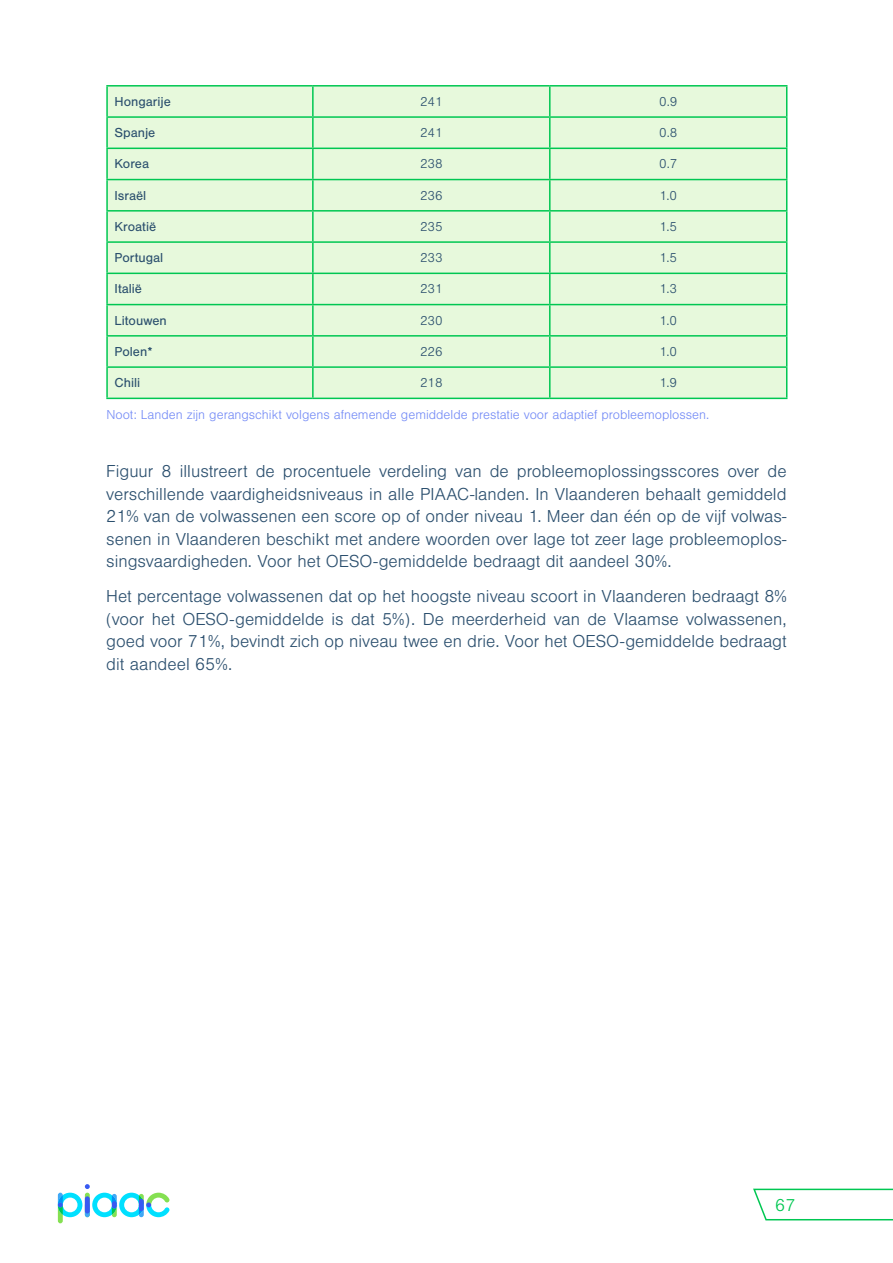
<style>
.page{position:relative;width:893px;height:1263px;background:#fff}
.page>*{position:absolute;margin:0;border:0;box-sizing:border-box;transform-origin:0 0}
.t1{font:300 18px/22.5px "Nimbus San";color:#2b4f6e;text-align:justify}
.t2{font:300 18px "Nimbus San";color:#00c752}
.t3{font:300 13.5px "Nimbus San";color:#748bf6}
.t4{font:13.5px "Nimbus San";color:#2b4f6e}
.t5{font:300 13.5px "Nimbus San";color:#2b4f6e}
</style>
<div class="page">
<svg style="left:58px;top:1184px;width:112px;height:39px"></svg>
<div style="left:139px;top:1199px;width:5px;height:12px;background:#385af2;border-radius:2px"></div>
<svg style="left:753px;top:1188px;width:140px;height:33px"></svg>
<div style="left:108px;top:87px;width:678px;height:311px;background:#e7f9dc"></div>
<hr style="left:106px;top:87px;width:2px;height:29px;background:#00c752">
<hr style="left:312px;top:87px;width:2px;height:29px;background:#00c752">
<hr style="left:549px;top:87px;width:2px;height:29px;background:#00c752">
<svg style="left:786px;top:87px;width:1px;height:29px"></svg>
<hr style="left:106px;top:118px;width:2px;height:30px;background:#00c752">
<hr style="left:312px;top:118px;width:2px;height:30px;background:#00c752">
<hr style="left:549px;top:118px;width:2px;height:30px;background:#00c752">
<hr style="left:786px;top:118px;width:1px;height:30px;background:#00c752">
<hr style="left:106px;top:149px;width:2px;height:30px;background:#00c752">
<hr style="left:312px;top:149px;width:2px;height:30px;background:#00c752">
<hr style="left:549px;top:149px;width:2px;height:30px;background:#00c752">
<hr style="left:786px;top:149px;width:1px;height:30px;background:#00c752">
<hr style="left:106px;top:180px;width:2px;height:30px;background:#00c752">
<hr style="left:312px;top:180px;width:2px;height:30px;background:#00c752">
<hr style="left:549px;top:180px;width:2px;height:30px;background:#00c752">
<hr style="left:786px;top:180px;width:1px;height:30px;background:#00c752">
<hr style="left:106px;top:212px;width:2px;height:29px;background:#00c752">
<hr style="left:312px;top:212px;width:2px;height:29px;background:#00c752">
<hr style="left:549px;top:212px;width:2px;height:29px;background:#00c752">
<svg style="left:786px;top:212px;width:1px;height:29px"></svg>
<hr style="left:106px;top:243px;width:2px;height:30px;background:#00c752">
<hr style="left:312px;top:243px;width:2px;height:30px;background:#00c752">
<hr style="left:549px;top:243px;width:2px;height:30px;background:#00c752">
<hr style="left:786px;top:243px;width:1px;height:30px;background:#00c752">
<hr style="left:106px;top:274px;width:2px;height:30px;background:#00c752">
<hr style="left:312px;top:274px;width:2px;height:30px;background:#00c752">
<hr style="left:549px;top:274px;width:2px;height:30px;background:#00c752">
<hr style="left:786px;top:274px;width:1px;height:30px;background:#00c752">
<hr style="left:106px;top:305px;width:2px;height:30px;background:#00c752">
<hr style="left:312px;top:305px;width:2px;height:30px;background:#00c752">
<hr style="left:549px;top:305px;width:2px;height:30px;background:#00c752">
<hr style="left:786px;top:305px;width:1px;height:30px;background:#00c752">
<hr style="left:106px;top:337px;width:2px;height:29px;background:#00c752">
<hr style="left:312px;top:337px;width:2px;height:29px;background:#00c752">
<hr style="left:549px;top:337px;width:2px;height:29px;background:#00c752">
<svg style="left:786px;top:337px;width:1px;height:29px"></svg>
<hr style="left:106px;top:368px;width:2px;height:30px;background:#00c752">
<hr style="left:312px;top:368px;width:2px;height:30px;background:#00c752">
<hr style="left:549px;top:368px;width:2px;height:30px;background:#00c752">
<hr style="left:786px;top:368px;width:1px;height:30px;background:#00c752">
<hr style="left:106px;top:85px;width:207px;height:2px;background:#00c752">
<hr style="left:313px;top:85px;width:237px;height:2px;background:#00c752">
<hr style="left:550px;top:85px;width:237px;height:2px;background:#00c752">
<hr style="left:106px;top:116px;width:207px;height:2px;background:#00c752">
<hr style="left:313px;top:116px;width:237px;height:2px;background:#00c752">
<hr style="left:550px;top:116px;width:237px;height:2px;background:#00c752">
<hr style="left:106px;top:148px;width:207px;height:1px;background:#00c752">
<hr style="left:313px;top:148px;width:237px;height:1px;background:#00c752">
<hr style="left:550px;top:148px;width:237px;height:1px;background:#00c752">
<hr style="left:106px;top:179px;width:207px;height:1px;background:#00c752">
<hr style="left:313px;top:179px;width:237px;height:1px;background:#00c752">
<hr style="left:550px;top:179px;width:237px;height:1px;background:#00c752">
<hr style="left:106px;top:210px;width:207px;height:2px;background:#00c752">
<hr style="left:313px;top:210px;width:237px;height:2px;background:#00c752">
<hr style="left:550px;top:210px;width:237px;height:2px;background:#00c752">
<hr style="left:106px;top:241px;width:207px;height:2px;background:#00c752">
<hr style="left:313px;top:241px;width:237px;height:2px;background:#00c752">
<hr style="left:550px;top:241px;width:237px;height:2px;background:#00c752">
<hr style="left:106px;top:273px;width:207px;height:1px;background:#00c752">
<hr style="left:313px;top:273px;width:237px;height:1px;background:#00c752">
<hr style="left:550px;top:273px;width:237px;height:1px;background:#00c752">
<hr style="left:106px;top:304px;width:207px;height:1px;background:#00c752">
<hr style="left:313px;top:304px;width:237px;height:1px;background:#00c752">
<hr style="left:550px;top:304px;width:237px;height:1px;background:#00c752">
<hr style="left:106px;top:335px;width:207px;height:2px;background:#00c752">
<hr style="left:313px;top:335px;width:237px;height:2px;background:#00c752">
<hr style="left:550px;top:335px;width:237px;height:2px;background:#00c752">
<hr style="left:106px;top:366px;width:207px;height:2px;background:#00c752">
<hr style="left:313px;top:366px;width:237px;height:2px;background:#00c752">
<hr style="left:550px;top:366px;width:237px;height:2px;background:#00c752">
<hr style="left:106px;top:398px;width:207px;height:1px;background:#00c752">
<hr style="left:313px;top:398px;width:237px;height:1px;background:#00c752">
<hr style="left:550px;top:398px;width:237px;height:1px;background:#00c752">
<p class="t4" style="left:115px;top:94px;width:58px">Hongarije</p>
<p class="t5" style="left:420px;top:94px;width:24px">241</p>
<p class="t5" style="left:659px;top:94px;width:20px">0.9</p>
<p class="t4" style="left:115px;top:125px;width:42px">Spanje</p>
<p class="t5" style="left:420px;top:126px;width:24px">241</p>
<p class="t5" style="left:659px;top:126px;width:20px">0.8</p>
<p class="t4" style="left:115px;top:157px;width:36px">Korea</p>
<p class="t5" style="left:420px;top:157px;width:24px">238</p>
<p class="t5" style="left:659px;top:157px;width:20px">0.7</p>
<p class="t4" style="left:115px;top:188px;width:33px">Israël</p>
<p class="t5" style="left:420px;top:188px;width:24px">236</p>
<p class="t5" style="left:660px;top:188px;width:19px">1.0</p>
<p class="t4" style="left:115px;top:219px;width:43px">Kroatië</p>
<p class="t5" style="left:420px;top:219px;width:24px">235</p>
<p class="t5" style="left:660px;top:219px;width:19px">1.5</p>
<p class="t4" style="left:115px;top:250px;width:50px">Portugal</p>
<p class="t5" style="left:420px;top:251px;width:24px">233</p>
<p class="t5" style="left:660px;top:251px;width:19px">1.5</p>
<p class="t4" style="left:115px;top:282px;width:29px">Italië</p>
<p class="t5" style="left:420px;top:282px;width:24px">231</p>
<p class="t5" style="left:660px;top:282px;width:19px">1.3</p>
<p class="t4" style="left:115px;top:313px;width:54px">Litouwen</p>
<p class="t5" style="left:420px;top:313px;width:24px">230</p>
<p class="t5" style="left:660px;top:313px;width:19px">1.0</p>
<p class="t4" style="left:115px;top:344px;width:39px">Polen*</p>
<p class="t5" style="left:420px;top:344px;width:24px">226</p>
<p class="t5" style="left:660px;top:344px;width:19px">1.0</p>
<p class="t4" style="left:115px;top:375px;width:27px">Chili</p>
<p class="t5" style="left:420px;top:376px;width:24px">218</p>
<p class="t5" style="left:660px;top:376px;width:19px">1.9</p>
<p class="t3" style="left:106px;top:408px;width:604px">Noot: Landen zijn gerangschikt volgens afnemende gemiddelde prestatie voor adaptief probleemoplossen.</p>
<p class="t1" style="left:106px;top:460px;width:682px">Figuur 8 illustreert de procentuele verdeling van de probleemoplossingsscores over de verschillende vaardigheidsniveaus in alle PIAAC-landen. In Vlaanderen behaalt gemiddeld 21% van de volwassenen een score op of onder niveau 1. Meer dan één op de vijf volwas&shy;senen in Vlaanderen beschikt met andere woorden over lage tot zeer lage probleemoplos&shy;singsvaardigheden. Voor het OESO-gemiddelde bedraagt dit aandeel 30%.</p>
<p class="t1" style="left:106px;top:586px;width:682px">Het percentage volwassenen dat op het hoogste niveau scoort in Vlaanderen bedraagt 8% (voor het OESO-gemiddelde is dat 5%). De meerderheid van de Vlaamse volwassenen, goed voor 71%, bevindt zich op niveau twee en drie. Voor het OESO-gemiddelde bedraagt dit aandeel 65%.</p>
<p class="t2" style="left:775px;top:1195px;width:22px">67</p>
</div>
